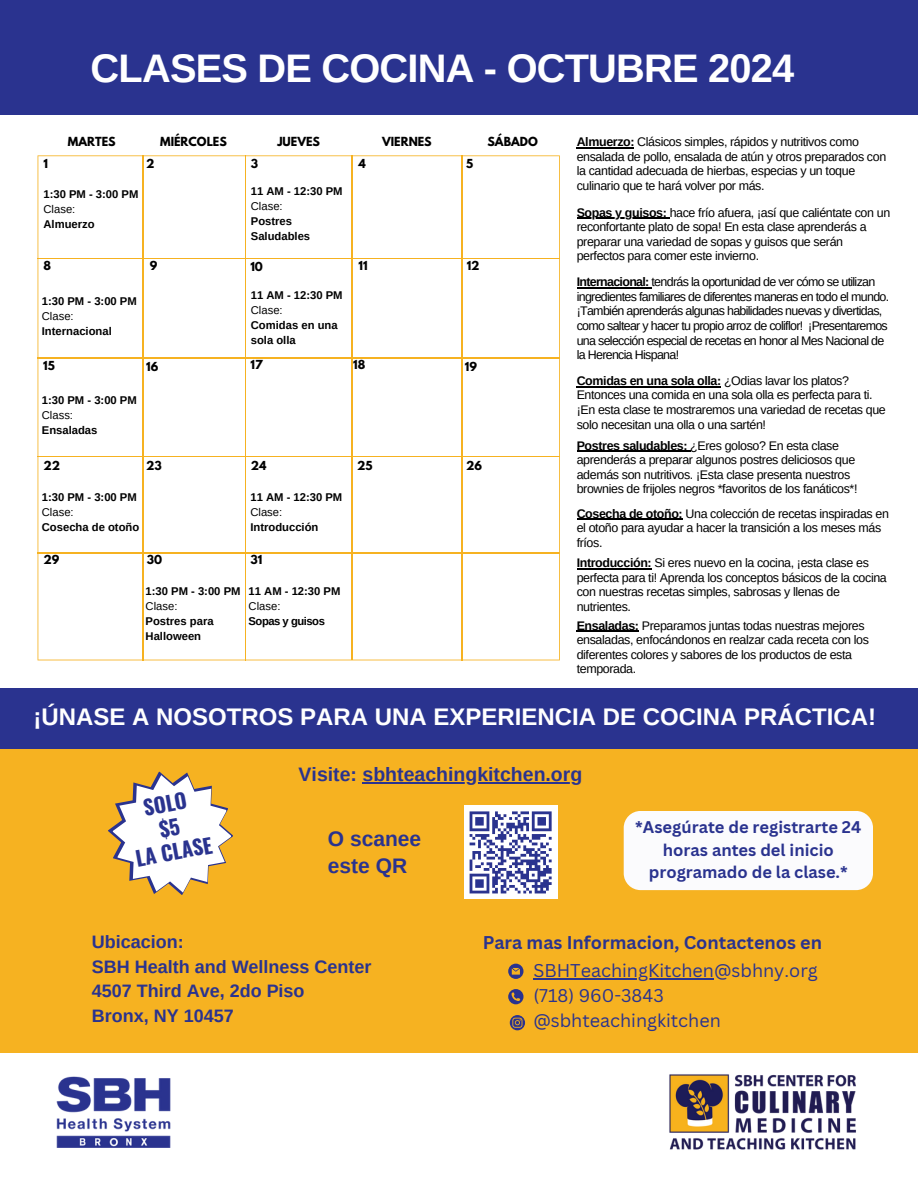
<style>
.page{position:relative;width:918px;height:1188px;background:#fff}
.page>*{position:absolute;margin:0;border:0;box-sizing:border-box;transform-origin:0 0}
.t1{font:700 39.75px "Arimo";letter-spacing:-.02em;color:#fff}
.t2{font:700 24px "Arimo";color:#fff}
.t3{font:700 21px/27px "Arimo";color:#2a338f}
.t4{font:700 20.55px/24.5px "Oswald";color:#2a338f;text-align:center}
.t5{font:700 19.5px "Arimo";color:#2a338f}
.t6{font:700 18px/24.8px "Arimo";color:#2a338f}
.t7{font:18px/24.8px "Canva Sans";color:#2a338f}
.t8{font:700 18px "Canva Sans";color:#2a338f}
.t9{font:700 16.5px/22.5px "Canva Sans";color:#2a338f;text-align:center}
.t10{font:12.45px/14.5px "Arimo";letter-spacing:-.03em;color:#000}
.t11{font:12.45px/14.5px "Arimo";letter-spacing:-.055em;color:#000}
.t12{font:700 11.25px/15px "Arimo";color:#000}
.t13{font:11.25px "Arimo";color:#000}
.t14{font:700 11.25px "Arimo";letter-spacing:-.04em;color:#000}
.t15{font:700 11.1px "League Spartan";color:#000}
.t16{font:700 10.95px "League Spartan";color:#000}
.s1{font-weight:700}
</style>
<div class="page">
<img style="left:57px;top:1076px;width:113px;height:71px">
<img style="left:669px;top:1074px;width:187px;height:76px">
<div style="left:0;top:0;width:918px;height:115px;background:#2a338f"></div>
<div style="left:0;top:717px;width:918px;height:336px;background:#f6b221"></div>
<svg style="left:508px;top:964px;width:16px;height:15px"></svg>
<svg style="left:508px;top:989px;width:16px;height:15px"></svg>
<svg style="left:510px;top:1015px;width:15px;height:15px"></svg>
<hr style="left:533px;top:978px;width:181px;height:1px;background:#2a338f">
<div style="left:624px;top:811px;width:249px;height:79px;background:#fbfbfd;border-radius:17px"></div>
<div style="left:0;top:688px;width:918px;height:61px;background:#2a338f"></div>
<div style="left:464px;top:806px;width:93px;height:93px;background:#fff"></div>
<svg style="left:469px;top:811px;width:83px;height:83px"></svg>
<svg style="left:108px;top:771px;width:125px;height:124px"></svg>
<hr style="left:363px;top:782px;width:219px;height:2px;background:#2a338f">
<svg style="left:38px;top:155px;width:522px;height:505px"></svg>
<hr style="left:38px;top:552px;width:522px;height:1px;background:#f6b221">
<hr style="left:352px;top:156px;width:1px;height:504px;background:#f6b221">
<hr style="left:462px;top:155px;width:1px;height:505px;background:#f6b221">
<hr style="left:38px;top:358px;width:522px;height:1px;background:#f6b221">
<hr style="left:38px;top:258px;width:522px;height:1px;background:#f6b221">
<hr style="left:38px;top:456px;width:522px;height:1px;background:#f6b221">
<hr style="left:143px;top:155px;width:1px;height:505px;background:#f6b221">
<hr style="left:245px;top:155px;width:1px;height:505px;background:#f6b221">
<hr style="left:577px;top:287px;width:75px;height:2px;background:#000">
<hr style="left:577px;top:218px;width:93px;height:1px;background:#000">
<hr style="left:577px;top:631px;width:62px;height:1px;background:#000">
<hr style="left:577px;top:451px;width:113px;height:1px;background:#000">
<hr style="left:577px;top:519px;width:105px;height:1px;background:#000">
<hr style="left:577px;top:568px;width:74px;height:1px;background:#000">
<hr style="left:577px;top:147px;width:57px;height:1px;background:#000">
<hr style="left:577px;top:386px;width:144px;height:1px;background:#000">
<p class="t1" style="left:91px;top:46px;width:705px">CLASES DE COCINA - OCTUBRE 2024</p>
<p class="t16" style="left:44px;top:158px;width:6px">1</p>
<p class="t15" style="left:68px;top:136px;width:49px">MARTES</p>
<p class="t15" style="left:160px;top:136px;width:68px">MIÉRCOLES</p>
<p class="t15" style="left:277px;top:136px;width:44px">JUEVES</p>
<p class="t15" style="left:382px;top:136px;width:51px">VIERNES</p>
<p class="t15" style="left:487px;top:136px;width:52px">SÁBADO</p>
<p class="t16" style="left:146px;top:158px;width:10px">2</p>
<p class="t16" style="left:251px;top:158px;width:9px">3</p>
<p class="t16" style="left:358px;top:158px;width:9px">4</p>
<p class="t16" style="left:466px;top:158px;width:9px">5</p>
<p class="t12" style="left:44px;top:186px;width:96px">1:30 PM - 3:00 PM</p>
<p class="t13" style="left:44px;top:202px;width:33px">Clase:</p>
<p class="t12" style="left:44px;top:216px;width:53px">Almuerzo</p>
<p class="t12" style="left:251px;top:184px;width:93px">11 AM - 12:30 PM</p>
<p class="t13" style="left:251px;top:200px;width:33px">Clase:</p>
<p class="t12" style="left:251px;top:214px;width:61px">Postres<br>Saludables</p>
<p class="t16" style="left:44px;top:260px;width:9px">8</p>
<p class="t16" style="left:150px;top:260px;width:9px">9</p>
<p class="t16" style="left:358px;top:260px;width:11px">11</p>
<p class="t16" style="left:467px;top:260px;width:14px">12</p>
<p class="t16" style="left:250px;top:261px;width:14px">10</p>
<p class="t12" style="left:42px;top:294px;width:96px">1:30 PM - 3:00 PM</p>
<p class="t13" style="left:42px;top:310px;width:33px">Clase:</p>
<p class="t12" style="left:42px;top:324px;width:71px">Internacional</p>
<p class="t12" style="left:251px;top:287px;width:93px">11 AM - 12:30 PM</p>
<p class="t13" style="left:251px;top:304px;width:33px">Clase:</p>
<p class="t12" style="left:251px;top:317px;width:88px">Comidas en una sola olla</p>
<p class="t16" style="left:43px;top:360px;width:13px">15</p>
<p class="t16" style="left:146px;top:361px;width:14px">16</p>
<p class="t16" style="left:250px;top:359px;width:14px">17</p>
<p class="t16" style="left:353px;top:359px;width:14px">18</p>
<p class="t16" style="left:465px;top:361px;width:14px">19</p>
<p class="t12" style="left:42px;top:393px;width:96px">1:30 PM - 3:00 PM</p>
<p class="t13" style="left:42px;top:409px;width:33px">Class:</p>
<p class="t12" style="left:42px;top:423px;width:57px">Ensaladas</p>
<p class="t16" style="left:44px;top:460px;width:18px">22</p>
<p class="t16" style="left:146px;top:460px;width:17px">23</p>
<p class="t16" style="left:251px;top:460px;width:17px">24</p>
<p class="t16" style="left:357px;top:460px;width:17px">25</p>
<p class="t16" style="left:466px;top:460px;width:17px">26</p>
<p class="t12" style="left:42px;top:489px;width:96px">1:30 PM - 3:00 PM</p>
<p class="t13" style="left:42px;top:506px;width:33px">Clase:</p>
<p class="t12" style="left:42px;top:519px;width:99px">Cosecha de otoño</p>
<p class="t12" style="left:250px;top:489px;width:93px">11 AM - 12:30 PM</p>
<p class="t13" style="left:250px;top:506px;width:33px">Clase:</p>
<p class="t12" style="left:250px;top:519px;width:70px">Introducción</p>
<p class="t16" style="left:44px;top:554px;width:17px">29</p>
<p class="t16" style="left:147px;top:554px;width:17px">30</p>
<h2 class="t16" style="left:250px;top:554px;width:13px">31</h2>
<p class="t12" style="left:146px;top:584px;width:96px">1:30 PM - 3:00 PM</p>
<p class="t13" style="left:146px;top:600px;width:33px">Clase:</p>
<p class="t12" style="left:146px;top:614px;width:70px">Postres para<br>Halloween</p>
<h5 class="t12" style="left:249px;top:584px;width:93px">11 AM - 12:30 PM</h5>
<p class="t13" style="left:249px;top:600px;width:33px">Clase:</p>
<p class="t14" style="left:249px;top:615px;width:78px">Sopas y guisos</p>
<h5 class="t10" style="left:577px;top:135px;width:311px"><span class="s1">Almuerzo:</span> Clásicos simples, rápidos y nutritivos como ensalada de pollo, ensalada de atún y otros preparados con la cantidad adecuada de hierbas, especias y un toque culinario que te hará volver por más.</h5>
<p class="t10" style="left:577px;top:205px;width:315px"><span class="s1">Sopas y guisos:</span> hace frío afuera, ¡así que caliéntate con un reconfortante plato de sopa! En esta clase aprenderás a preparar una variedad de sopas y guisos que serán perfectos para comer este invierno.</p>
<p class="t11" style="left:577px;top:275px;width:314px"><span class="s1">Internacional:</span> tendrás la oportunidad de ver cómo se utilizan ingredientes familiares de diferentes maneras en todo el mundo. ¡También aprenderás algunas habilidades nuevas y divertidas, como saltear y hacer tu propio arroz de coliflor! ¡Presentaremos una selección especial de recetas en honor al Mes Nacional de la Herencia Hispana!</p>
<h5 class="t10" style="left:577px;top:373px;width:311px"><span class="s1">Comidas en una sola olla:</span> ¿Odias lavar los platos?<br>Entonces una comida en una sola olla es perfecta para ti. ¡En esta clase te mostraremos una variedad de recetas que solo necesitan una olla o una sartén!</h5>
<h4 class="t10" style="left:577px;top:438px;width:282px"><span class="s1">Postres saludables:</span> ¿Eres goloso? En esta clase aprenderás a preparar algunos postres deliciosos que además son nutritivos. ¡Esta clase presenta nuestros brownies de frijoles negros *favoritos de los fanáticos*!</h4>
<h4 class="t10" style="left:577px;top:506px;width:314px"><span class="s1">Cosecha de otoño:</span> Una colección de recetas inspiradas en el otoño para ayudar a hacer la transición a los meses más fríos.</h4>
<p class="t10" style="left:577px;top:556px;width:312px"><span class="s1">Introducción:</span> Si eres nuevo en la cocina, ¡esta clase es perfecta para ti! Aprenda los conceptos básicos de la cocina con nuestras recetas simples, sabrosas y llenas de nutrientes.</p>
<h3 class="t10" style="left:577px;top:618px;width:294px"><span class="s1">Ensaladas:</span> Preparamos juntas todas nuestras mejores ensaladas, enfocándonos en realzar cada receta con los diferentes colores y sabores de los productos de esta temporada.</h3>
<p class="t2" style="left:33px;top:703px;width:844px">¡ÚNASE A NOSOTROS PARA UNA EXPERIENCIA DE COCINA PRÁCTICA!</p>
<p class="t4" style="left:125px;top:797px;width:79px;rotate:-10deg">SOLO<br>$5<br>LA CLASE</p>
<p class="t5" style="left:299px;top:764px;width:285px">Visite: sbhteachingkitchen.org</p>
<p class="t3" style="left:328px;top:825px;width:95px">O scanee este QR</p>
<p class="t9" style="left:635px;top:816px;width:228px">*Asegúrate de registrarte 24 horas antes del inicio programado de la clase.*</p>
<p class="t6" style="left:92px;top:929px;width:281px">Ubicacion:<br>SBH Health and Wellness Center<br>4507 Third Ave, 2do Piso<br>Bronx, NY 10457</p>
<p class="t8" style="left:483px;top:930px;width:341px">Para mas Informacion, Contactenos en</p>
<p class="t7" style="left:533px;top:958px;width:286px">SBHTeachingKitchen@sbhny.org (718) 960-3843 @sbhteachingkitchen</p>
</div>
